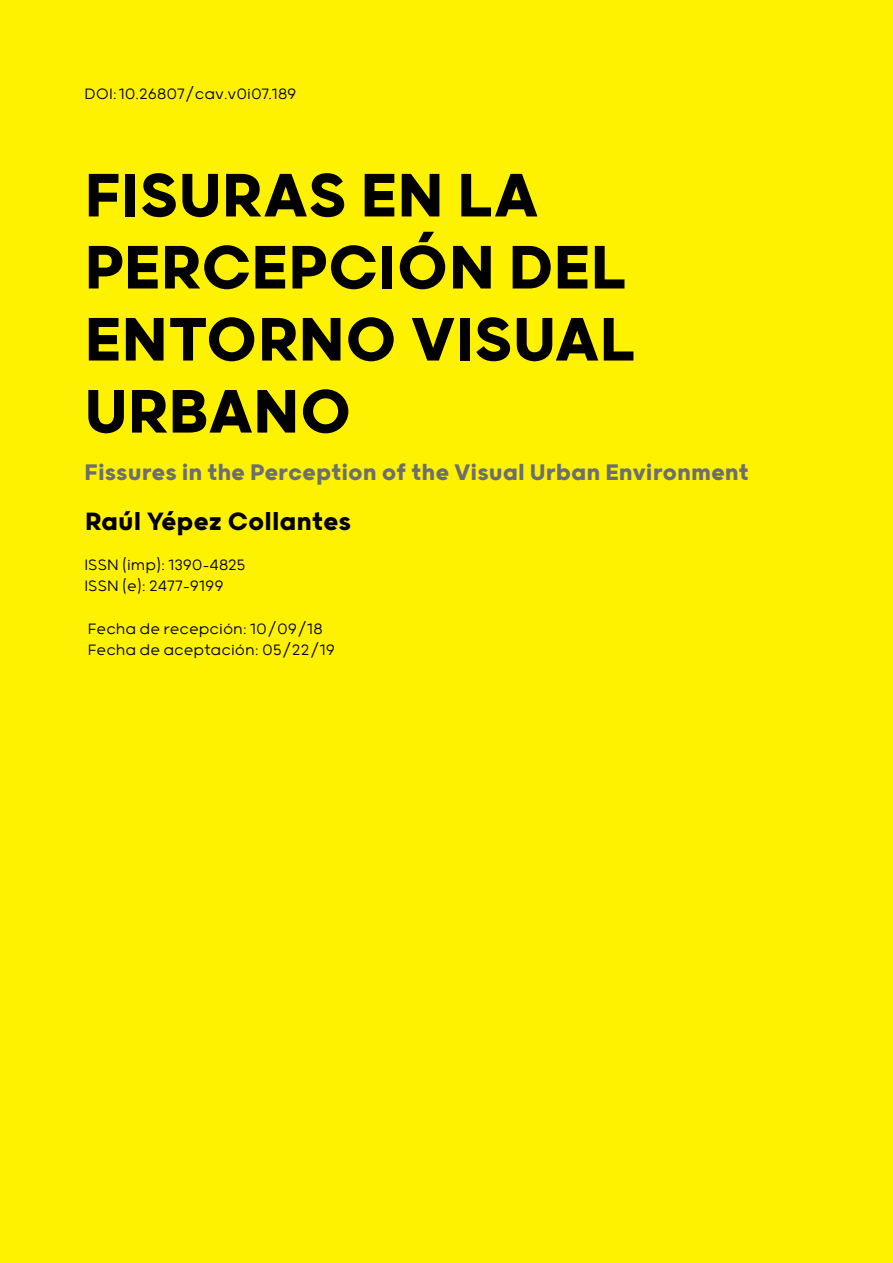
<style>
.page{position:relative;width:893px;height:1263px;background:#fff200}
.page>*{position:absolute;margin:0;border:0;box-sizing:border-box;transform-origin:0 0}
.t1{font:700 73.5px/72px "Grold";color:#000}
.t2{font:700 30px "Grold";color:#000}
.t3{font:700 27px "Grold";color:#6d6e71}
.t4{font:300 18px/21px "Grold";color:#000}
</style>
<div class="page">
<p class="t4" style="left:85px;top:82px;width:213px">DOI: 10.26807/cav.v0i07.189</p>
<h1 class="t1" style="left:85px;top:155px;width:552px">FISURAS EN LA<br>PERCEPCIÓN DEL<br>ENTORNO VISUAL<br>URBANO</h1>
<h3 class="t3" style="left:85px;top:456px;width:666px">Fissures in the Perception of the Visual Urban Environment</h3>
<h2 class="t2" style="left:85px;top:503px;width:268px">Raúl Yépez Collantes</h2>
<p class="t4" style="left:85px;top:554px;width:162px">ISSN (imp): 1390-4825<br>ISSN (e): 2477-9199</p>
<p class="t4" style="left:88px;top:617px;width:249px">Fecha de recepción: 10/09/18<br>Fecha de aceptación: 05/22/19</p>
</div>
